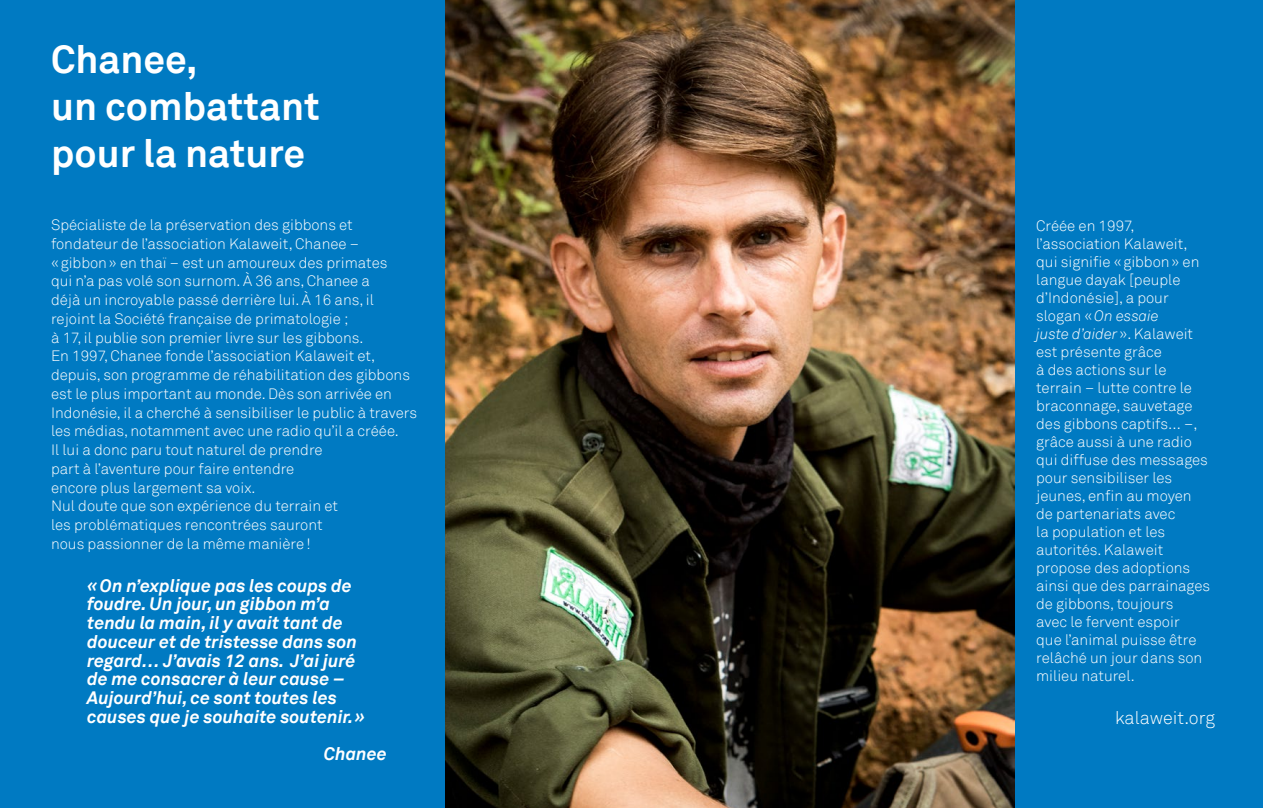
<style>
.page{position:relative;width:1263px;height:808px;background:#007ac2}
.page>*{position:absolute;margin:0;border:0;box-sizing:border-box;transform-origin:0 0}
.t1{font:700 39px/46.8px "Akkurat";color:#fff}
.t2{font:italic 700 18px/18.8px "Akkurat";color:#fff}
.t3{font:300 18px "Akkurat";color:#fff}
.t4{font:300 15px/18px "Akkurat";color:#fff}
.s1{font-style:italic}
</style>
<div class="page">
<img style="left:446px;top:0;width:568px;height:808px">
<h1 class="t1" style="left:51px;top:36px;width:270px">Chanee,<br>un combattant pour la nature</h1>
<p class="t4" style="left:51px;top:216px;width:368px;line-height:18.8px">Spécialiste de la préservation des gibbons et fondateur de l’association Kalaweit, Chanee – «gibbon» en thaï – est un amoureux des primates<br>qui n’a pas volé son surnom. À 36 ans, Chanee a<br>déjà un incroyable passé derrière lui. À 16 ans, il rejoint la Société française de primatologie ;<br>à 17, il publie son premier livre sur les gibbons.<br>En 1997, Chanee fonde l’association Kalaweit et, depuis, son programme de réhabilitation des gibbons est le plus important au monde. Dès son arrivée en Indonésie, il a cherché à sensibiliser le public à travers les médias, notamment avec une radio qu’il a créée.<br>Il lui a donc paru tout naturel de prendre<br>part à l’aventure pour faire entendre<br>encore plus largement sa voix.<br>Nul doute que son expérience du terrain et<br>les problématiques rencontrées sauront<br>nous passionner de la même manière!</p>
<p class="t2" style="left:87px;top:576px;width:280px">«On n’explique pas les coups de foudre. Un jour, un gibbon m’a tendu la main, il y avait tant de douceur et de tristesse dans son regard… J’avais 12 ans. J’ai juré de me consacrer à leur cause –<br>Aujourd’hui, ce sont toutes les causes que je souhaite soutenir.»</p>
<p class="t2" style="left:324px;top:745px;width:65px">Chanee</p>
<p class="t4" style="left:1036px;top:217px;width:175px">Créée en 1997, l’association Kalaweit, qui signifie «gibbon» en langue dayak [peuple d’Indonésie], a pour slogan «<span class="s1">On essaie<br>juste d’aider</span>». Kalaweit est présente grâce<br>à des actions sur le terrain – lutte contre le braconnage, sauvetage des gibbons captifs… –, grâce aussi à une radio qui diffuse des messages pour sensibiliser les jeunes, enfin au moyen de partenariats avec<br>la population et les autorités. Kalaweit propose des adoptions ainsi que des parrainages de gibbons, toujours<br>avec le fervent espoir<br>que l’animal puisse être relâché un jour dans son milieu naturel.</p>
<p class="t3" style="left:1115px;top:707px;width:101px">kalaweit.org</p>
</div>
